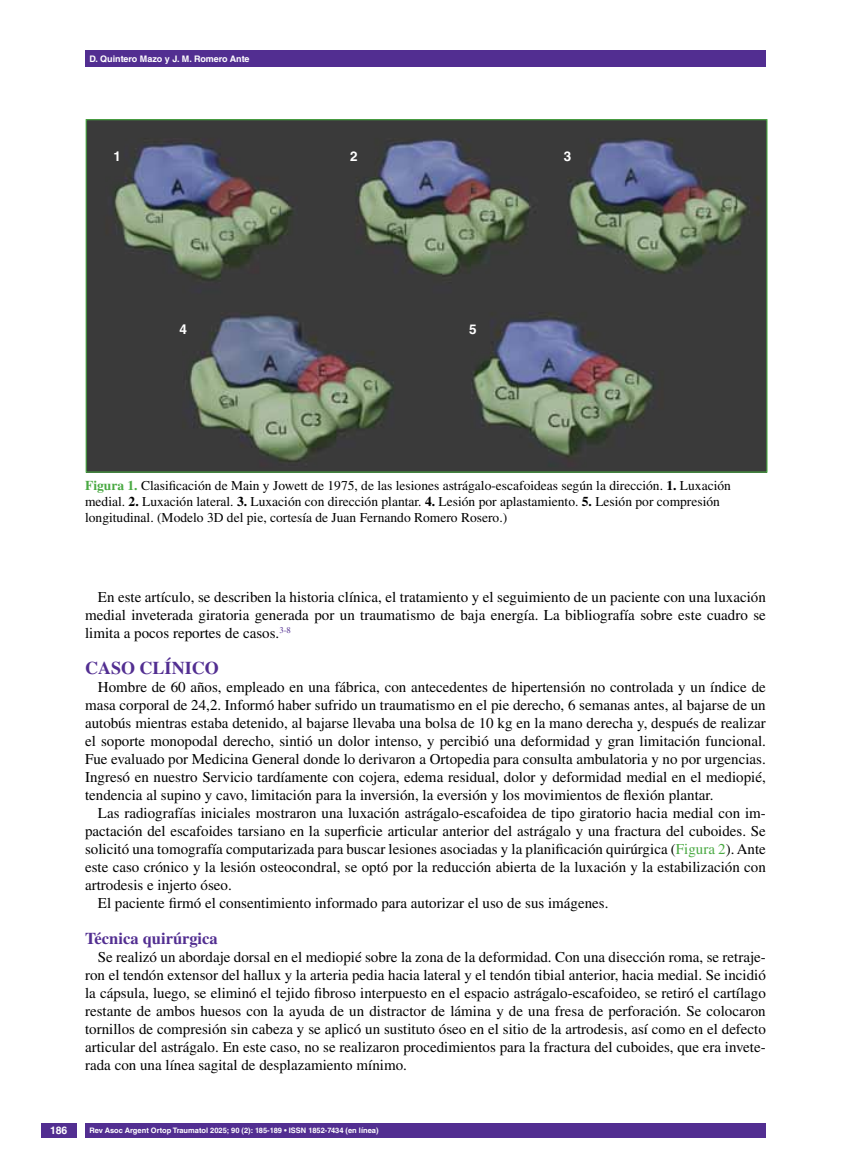
<style>
.page{position:relative;width:851px;height:1170px;background:#fff}
.page>*{position:absolute;margin:0;border:0;box-sizing:border-box;transform-origin:0 0}
.t1{font:700 18px "Times LT Std";color:#522e91}
.t2{font:700 16.5px "Times LT Std";color:#522e91}
.t3{font:15px/18px "Times LT Std";color:#000;text-align:justify}
.t4{font:13.5px/16.2px "Times LT Std";color:#000}
.t5{font:700 13.5px "Helvetica LT Std";color:#fff}
.t6{font:700 10.5px "Helvetica LT Std";color:#fff}
.t7{font:700 9px "Helvetica LT Std";letter-spacing:-.01em;color:#fff}
.t8{font:700 7.5px "Helvetica LT Std";color:#fff}
.s1{font-weight:700;color:#49a942}
.s2{font-weight:700}
.s3{color:#49a942}
</style>
<div class="page">
<div style="left:41px;top:1123px;width:36px;height:14px;background:#522e91"></div>
<div style="left:85px;top:50px;width:680px;height:17px;background:#522e91"></div>
<div style="left:85px;top:1123px;width:680px;height:14px;background:#522e91"></div>
<img style="left:88px;top:121px;width:677px;height:349px">
<p class="t7" style="left:89px;top:53px;width:162px">D. Quintero Mazo y J. M. Romero Ante</p>
<p class="t5" style="left:114px;top:148px;width:9px">1</p>
<p class="t5" style="left:350px;top:148px;width:9px">2</p>
<p class="t5" style="left:564px;top:148px;width:9px">3</p>
<p class="t5" style="left:179px;top:321px;width:9px">4</p>
<p class="t5" style="left:469px;top:321px;width:9px">5</p>
<p class="t4" style="left:85px;top:477px;width:647px"><span class="s1">Figura 1.</span> Clasificación de Main y Jowett de 1975, de las lesiones astrágalo-escafoideas según la dirección. <span class="s2">1.</span> Luxación medial. <span class="s2">2.</span> Luxación lateral. <span class="s2">3.</span> Luxación con dirección plantar. <span class="s2">4.</span> Lesión por aplastamiento. <span class="s2">5.</span> Lesión por compresión longitudinal. (Modelo 3D del pie, cortesía de Juan Fernando Romero Rosero.)</p>
<p class="t3" style="left:85px;top:587px;width:682px;text-indent:13px">En este artículo, se describen la historia clínica, el tratamiento y el seguimiento de un paciente con una luxación medial inveterada giratoria generada por un traumatismo de baja energía. La bibliografía sobre este cuadro se limita a pocos reportes de casos.<sup>3-8</sup></p>
<p class="t1" style="left:85px;top:656px;width:135px">Caso clínico</p>
<p class="t3" style="left:85px;top:677px;width:682px;text-indent:13px">Hombre de 60 años, empleado en una fábrica, con antecedentes de hipertensión no controlada y un índice de masa corporal de 24,2. Informó haber sufrido un traumatismo en el pie derecho, 6 semanas antes, al bajarse de un autobús mientras estaba detenido, al bajarse llevaba una bolsa de 10 kg en la mano derecha y, después de realizar el soporte monopodal derecho, sintió un dolor intenso, y percibió una deformidad y gran limitación funcional.<br>Fue evaluado por Medicina General donde lo derivaron a Ortopedia para consulta ambulatoria y no por urgencias.<br>Ingresó en nuestro Servicio tardíamente con cojera, edema residual, dolor y deformidad medial en el mediopié, tendencia al supino y cavo, limitación para la inversión, la eversión y los movimientos de flexión plantar.</p>
<p class="t3" style="left:98px;top:803px;width:669px">Las radiografías iniciales mostraron una luxación astrágalo-escafoidea de tipo giratorio hacia medial con im-</p>
<p class="t3" style="left:85px;top:821px;width:682px">pactación del escafoides tarsiano en la superficie articular anterior del astrágalo y una fractura del cuboides. Se</p>
<p class="t3" style="left:85px;top:839px;width:682px">solicitó una tomografía computarizada para buscar lesiones asociadas y la planificación quirúrgica (<span class="s3">Figura 2</span>). Ante</p>
<p class="t3" style="left:85px;top:857px;width:682px">este caso crónico y la lesión osteocondral, se optó por la reducción abierta de la luxación y la estabilización con</p>
<p class="t3" style="left:85px;top:875px;width:148px">artrodesis e injerto óseo.</p>
<p class="t3" style="left:98px;top:893px;width:512px">El paciente firmó el consentimiento informado para autorizar el uso de sus imágenes.</p>
<p class="t2" style="left:85px;top:928px;width:134px">Técnica quirúrgica</p>
<p class="t3" style="left:85px;top:947px;width:682px;text-indent:13px">Se realizó un abordaje dorsal en el mediopié sobre la zona de la deformidad. Con una disección roma, se retraje&shy;ron el tendón extensor del hallux y la arteria pedia hacia lateral y el tendón tibial anterior, hacia medial. Se incidió la cápsula, luego, se eliminó el tejido fibroso interpuesto en el espacio astrágalo-escafoideo, se retiró el cartílago restante de ambos huesos con la ayuda de un distractor de lámina y de una fresa de perforación. Se colocaron tornillos de compresión sin cabeza y se aplicó un sustituto óseo en el sitio de la artrodesis, así como en el defecto articular del astrágalo. En este caso, no se realizaron procedimientos para la fractura del cuboides, que era invete&shy;rada con una línea sagital de desplazamiento mínimo.</p>
<p class="t6" style="left:50px;top:1124px;width:19px">186</p>
<p class="t8" style="left:90px;top:1125px;width:290px">Rev Asoc Argent Ortop Traumatol 2025; 90 (2): 185-189 • ISSN 1852-7434 (en línea)</p>
</div>
